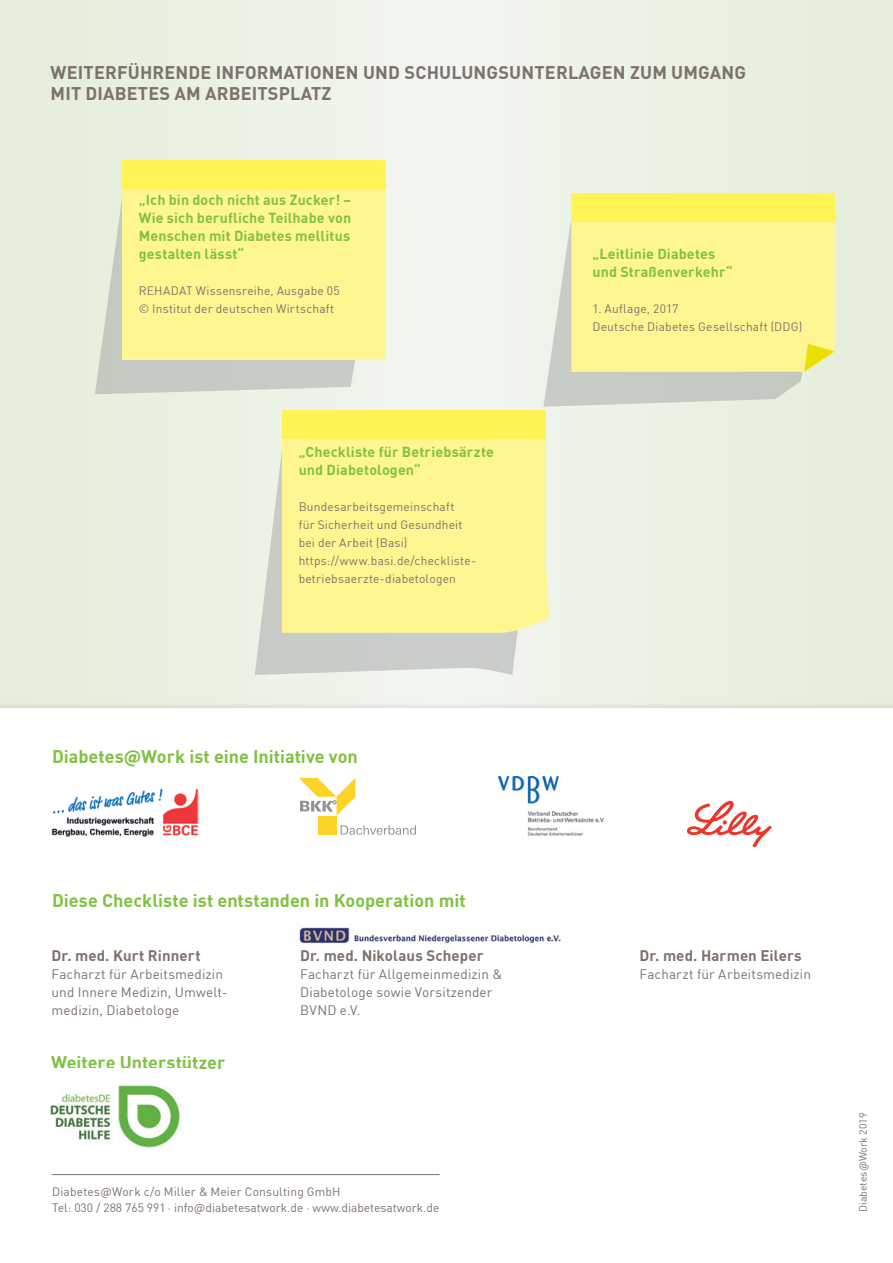
<style>
.page{position:relative;width:893px;height:1263px;background:#fff}
.page>*{position:absolute;margin:0;border:0;box-sizing:border-box;transform-origin:0 0}
.t1{font:700 18px "DIN Pro";color:#7fc241}
.t2{font:700 18px/21px "DIN Pro";letter-spacing:.01em;color:#7d716c}
.Copy{font:700 15px "DIN Pro";letter-spacing:.01em;color:#7d716c}
.t3{font:700 14.25px/18px "DIN Pro";letter-spacing:.01em;color:#7fc241}
.Copy-2{font:13.5px/18px "DIN Pro";letter-spacing:.01em;color:#7d716c}
.Copy-3{font:12px/18px "DIN Pro";letter-spacing:.015em;color:#7d716c}
.t4{font:10.5px "DIN Pro";letter-spacing:-.005em;color:#7d716c}
</style>
<div class="page">
<div style="left:0;top:0;width:893px;height:1263px;background:linear-gradient(to right,#ebf2e4,#ebf2e4)"></div>
<div style="left:0;top:709px;width:893px;height:554px;background:#fff"></div>
<img style="left:50px;top:1085px;width:130px;height:63px">
<hr style="left:52px;top:1174px;width:388px;height:1px;background:#7d716c">
<img style="left:297px;top:927px;width:264px;height:17px">
<svg style="left:95px;top:185px;width:290px;height:209px;background:#d2d8cd"></svg>
<div style="left:122px;top:181px;width:263px;height:179px;background:#fff691"></div>
<div style="left:122px;top:160px;width:263px;height:29px;background:#fff356"></div>
<svg style="left:543px;top:207px;width:290px;height:200px;background:#d4d9d0"></svg>
<div style="left:571px;top:222px;width:264px;height:150px;background:#fff691"></div>
<div style="left:571px;top:193px;width:264px;height:29px;background:#fff356"></div>
<svg style="left:255px;top:436px;width:289px;height:239px;background:#d4d8d2"></svg>
<div style="left:282px;top:432px;width:268px;height:201px;background:#fff691"></div>
<div style="left:282px;top:410px;width:263px;height:29px;background:#fff356"></div>
<img style="left:51px;top:788px;width:147px;height:49px">
<img style="left:499px;top:777px;width:106px;height:59px">
<svg style="left:687px;top:801px;width:85px;height:46px"></svg>
<div style="left:318px;top:816px;width:19px;height:18px;background:#fdd326"></div>
<svg style="left:299px;top:778px;width:56px;height:38px"></svg>
<svg style="left:341px;top:825px;width:75px;height:10px"></svg>
<p class="t2" style="left:51px;top:60px;width:697px">WEITERFÜHRENDE INFORMATIONEN UND SCHULUNGSUNTERLAGEN ZUM UMGANG<br>MIT DIABETES AM ARBEITSPLATZ</p>
<p class="t3" style="left:139px;top:189px;width:214px">„Ich bin doch nicht aus Zucker! −</p>
<p class="t3" style="left:139px;top:207px;width:214px;text-align:justify">Wie sich berufliche Teilhabe von Menschen mit Diabetes mellitus gestalten lässt“</p>
<p class="Copy-3" style="left:139px;top:280px;width:202px">REHADAT Wissensreihe, Ausgabe 05</p>
<p class="Copy-3" style="left:139px;top:298px;width:197px">© Institut der deutschen Wirtschaft</p>
<p class="t3" style="left:299px;top:441px;width:197px">„Checkliste für Betriebsärzte und Diabetologen“</p>
<p class="Copy-3" style="left:299px;top:496px;width:165px">Bundesarbeitsgemeinschaft für Sicherheit und Gesundheit bei der Arbeit (Basi)</p>
<p class="Copy-3" style="left:299px;top:550px;width:179px">https://www.basi.de/checkliste&shy;betriebsaerzte-diabetologen</p>
<p class="t3" style="left:592px;top:243px;width:142px">„Leitlinie Diabetes und Straßenverkehr“</p>
<p class="Copy-3" style="left:592px;top:298px;width:87px">1. Auflage, 2017</p>
<p class="Copy-3" style="left:592px;top:316px;width:211px">Deutsche Diabetes Gesellschaft (DDG)</p>
<p class="t1" style="left:52px;top:742px;width:307px">Diabetes@Work ist eine Initiative von</p>
<p class="t1" style="left:52px;top:886px;width:415px">Diese Checkliste ist entstanden in Kooperation mit</p>
<p class="Copy" style="left:300px;top:943px;width:185px">Dr. med. Nikolaus Scheper</p>
<p class="Copy-2" style="left:300px;top:964px;width:203px">Facharzt für Allgemeinmedizin &amp;<br>Diabetologe sowie Vorsitzender<br>BVND e.V.</p>
<p class="Copy" style="left:52px;top:943px;width:151px">Dr. med. Kurt Rinnert</p>
<p class="Copy-2" style="left:52px;top:964px;width:178px">Facharzt für Arbeitsmedizin und Innere Medizin, Umwelt&shy;medizin, Diabetologe</p>
<p class="t1" style="left:51px;top:1048px;width:176px">Weitere Unterstützer</p>
<p class="Copy-3" style="left:52px;top:1182px;width:290px">Diabetes@Work c/o Miller &amp; Meier Consulting GmbH</p>
<p class="Copy-3" style="left:52px;top:1198px;width:389px">Tel: 030 / 288 765 991 · info@diabetesatwork.de · www.diabetesatwork.de</p>
<p class="Copy" style="left:639px;top:943px;width:164px">Dr. med. Harmen Eilers</p>
<p class="Copy-2" style="left:639px;top:964px;width:173px">Facharzt für Arbeitsmedizin</p>
<p class="t4" style="left:855px;top:1212px;width:101px;rotate:-90deg">Diabetes@Work 2019</p>
</div>
